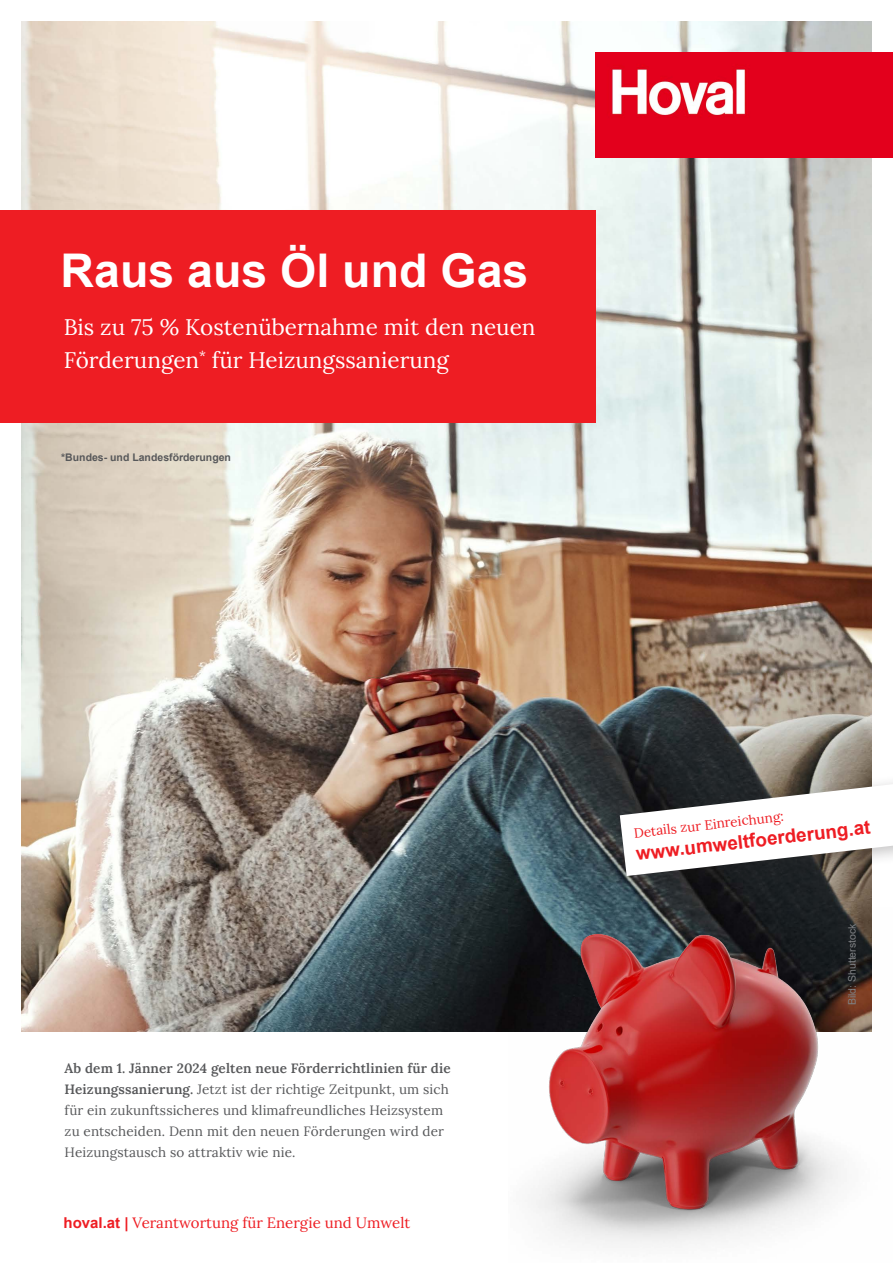
<style>
.page{position:relative;width:893px;height:1263px;background:#fff}
.page>*{position:absolute;margin:0;border:0;box-sizing:border-box;transform-origin:0 0}
.t1{font:700 46.5px "Arial";color:#fff}
.t2{font:22.5px/33px "Lora";color:#fff}
.t3{font:700 18.9px "Arial";color:#ee1d23}
.t4{font:15px "Lora";color:#ee1d23}
.t5{font:13.5px/21px "Lora";letter-spacing:.01em;color:#57585a}
.t6{font:13.5px "Lora";color:#ee1d23}
.t7{font:700 10.5px "Arial";color:#57585a}
.t8{font:10.5px "Arial";color:#808285}
.s1{font-weight:600}
.s2{font-family:"Arial";font-weight:700}
</style>
<div class="page">
<img style="left:21px;top:21px;width:851px;height:1010px">
<div style="left:0;top:210px;width:595px;height:212px;background:#ee1d23"></div>
<img style="left:509px;top:907px;width:363px;height:339px">
<div style="left:611px;top:766px;width:282px;height:127px;background:#231f20;opacity:.27"></div>
<svg style="left:620px;top:784px;width:273px;height:92px"></svg>
<img style="left:595px;top:52px;width:266px;height:105px">
<div style="left:861px;top:52px;width:32px;height:105px;background:#e3001c"></div>
<p class="t1" style="left:61px;top:237px;width:469px">Raus aus Öl und Gas</p>
<p class="t2" style="left:64px;top:309px;width:473px">Bis zu 75 % Kostenübernahme mit den neuen<br>Förderungen<sup>*</sup> für Heizungssanierung</p>
<p class="t7" style="left:61px;top:450px;width:171px">*Bundes- und Landesförderungen</p>
<p class="t5" style="left:65px;top:1057px;width:387px"><span class="s1">Ab dem 1. Jänner 2024 gelten neue Förderrichtlinien für die Heizungssanierung.</span> Jetzt ist der richtige Zeitpunkt, um sich für ein zukunftssicheres und klimafreundliches Heizsystem zu entscheiden. Denn mit den neuen Förderungen wird der Heizungstausch so attraktiv wie nie.</p>
<p class="t4" style="left:64px;top:1211px;width:348px"><span class="s2">hoval.at |</span> Verantwortung für Energie und Umwelt</p>
<p class="t6" style="left:633px;top:822px;width:152px;rotate:-6deg">Details zur Einreichung:</p>
<p class="t3" style="left:635px;top:841px;width:237px;rotate:-7deg">www.umweltfoerderung.at</p>
<p class="t8" style="left:845px;top:1005px;width:83px;rotate:-90deg">Bild: Shutterstock</p>
</div>
